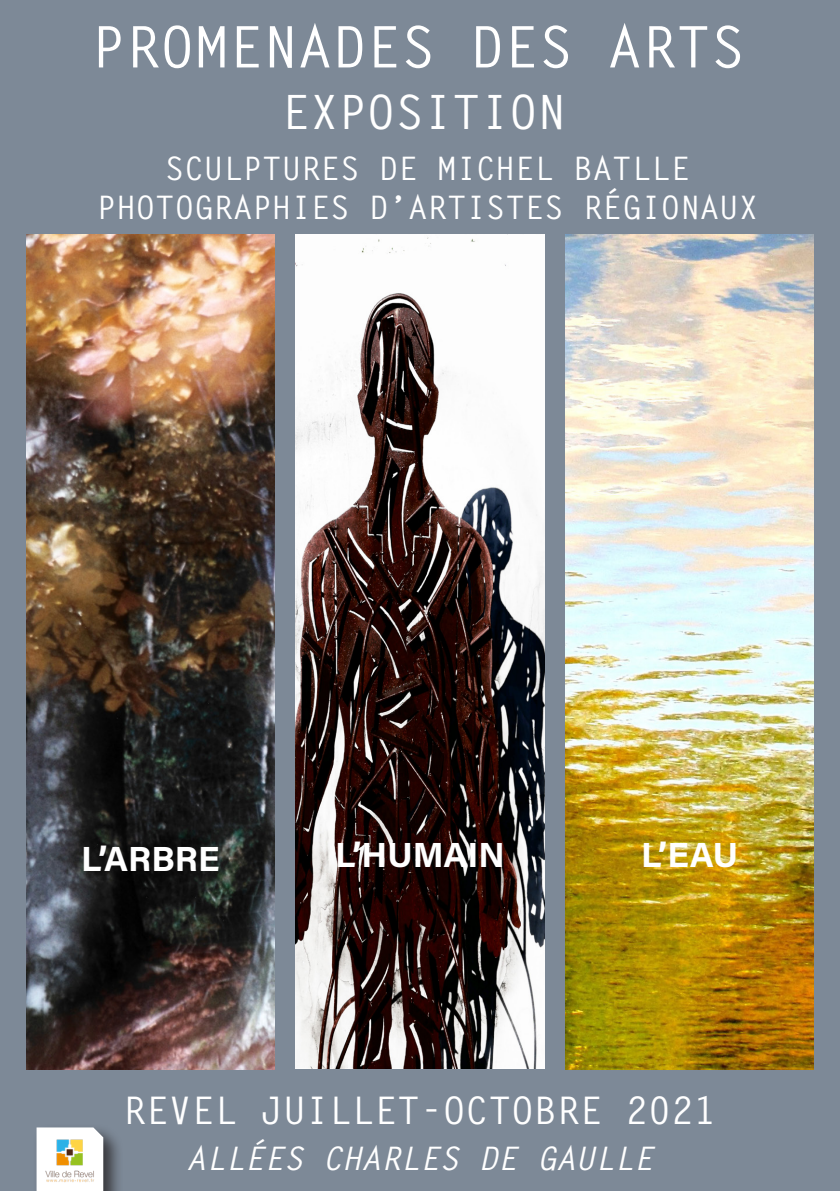
<style>
.page{position:relative;width:840px;height:1191px;background:#fff}
.page>*{position:absolute;margin:0;border:0;box-sizing:border-box;transform-origin:0 0}
.t1{font:700 57.2px "Letter Gothic Std";color:#fff}
.t2{font:700 47.4px "Letter Gothic Std";color:#fff}
.t3{font:700 38px "Letter Gothic Std";color:#fff}
.t4{font:34.8px "Acumin Variable Concept";color:#fff}
.t5{font:700 32.4px "Letter Gothic Std";color:#fff}
.t6{font:italic 700 32.4px "Letter Gothic Std";color:#fff}
</style>
<div class="page">
<div style="left:0;top:0;width:839px;height:1191px;background:#7d8997"></div>
<img style="left:565px;top:234px;width:248px;height:835px">
<img style="left:26px;top:234px;width:248px;height:835px">
<img style="left:295px;top:234px;width:249px;height:835px">
<div style="left:33px;top:1123px;width:90px;height:68px;background:#231f20;opacity:.75"></div>
<svg style="left:37px;top:1127px;width:66px;height:64px"></svg>
<img style="left:40px;top:1133px;width:60px;height:54px">
<p class="t1" style="left:91px;top:12px;width:655px">PROMENADES DES ARTS</p>
<p class="t2" style="left:281px;top:83px;width:285px">EXPOSITION</p>
<p class="t5" style="left:165px;top:148px;width:526px">SCULPTURES DE MICHEL BATLLE</p>
<p class="t5" style="left:97px;top:187px;width:662px">PHOTOGRAPHIES D’ARTISTES RÉGIONAUX</p>
<p class="t4" style="left:81px;top:834px;width:140px">L’ARBRE</p>
<p class="t4" style="left:335px;top:831px;width:171px">L’HUMAIN</p>
<p class="t4" style="left:640px;top:831px;width:99px">L’EAU</p>
<p class="t3" style="left:123px;top:1086px;width:594px">REVEL JUILLET-OCTOBRE 2021</p>
<p class="t6" style="left:186px;top:1138px;width:468px">ALLÉES CHARLES DE GAULLE</p>
</div>
